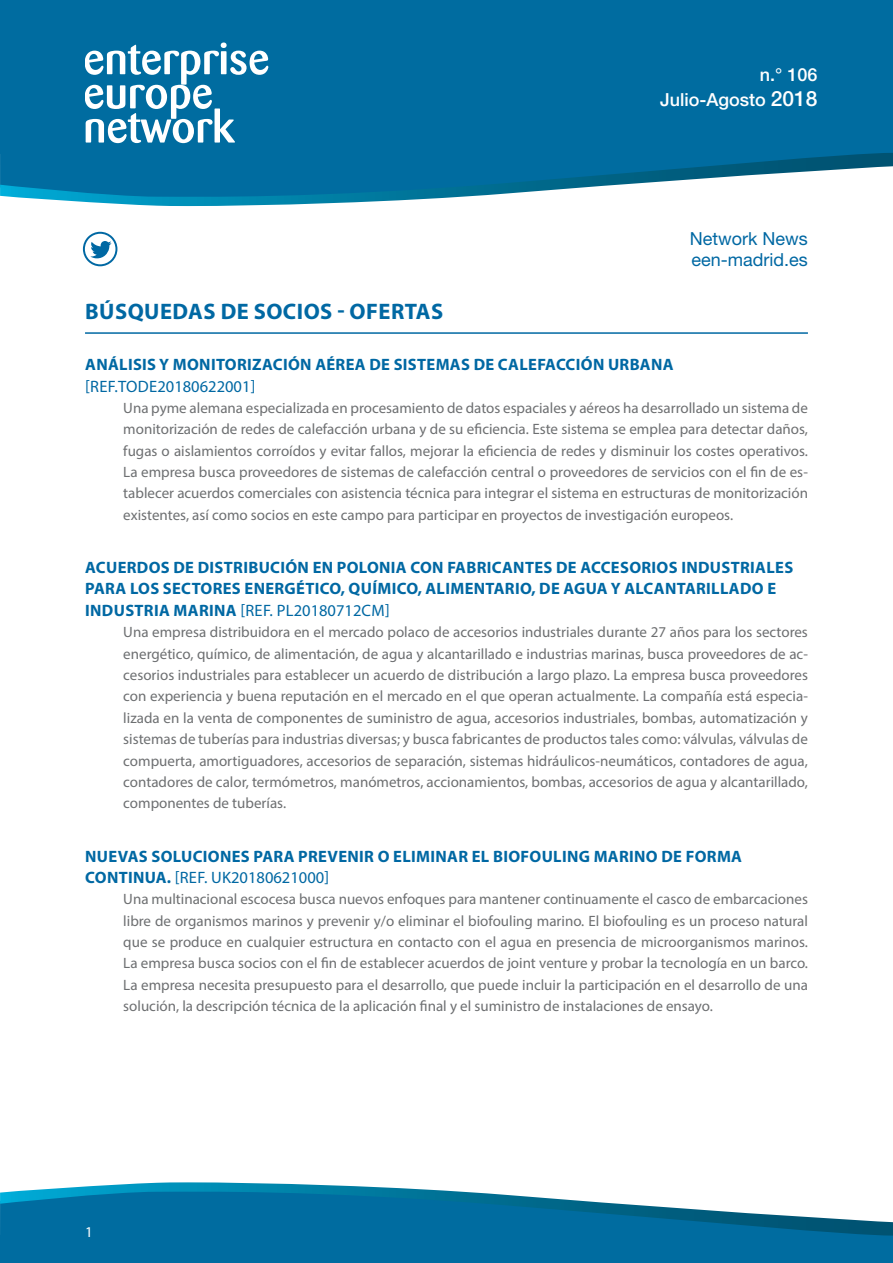
<style>
.page{position:relative;width:893px;height:1263px;background:#fff}
.page>*{position:absolute;margin:0;border:0;box-sizing:border-box;transform-origin:0 0}
.LADILLO_01{font:700 22.5px "Myriad Pro";letter-spacing:.02em;color:#0068a3}
.cabecera_3{font:18px "Helvetica Neue LT Std";color:#0068a3}
.t1{font:500 18px/25.2px "Helvetica Neue LT Std";color:#fff;text-align:right}
.LADILLO_02{font:700 16.5px/21.3px "Myriad Pro";letter-spacing:.02em;color:#0068a3}
.LADILLO_02_SIN_ESPAC{font:700 16.5px/21.3px "Myriad Pro";letter-spacing:.02em;color:#0068a3}
.TEXTO{font:15px/21.3px "Myriad Pro";color:#6d6f71;text-align:justify}
.pagina{font:15px "Myriad Pro";color:#fff}
.s1{font-size:21px}
.s2{font-weight:400}
</style>
<div class="page">
<div style="left:0;top:0;width:893px;height:153px;background:#006ca0"></div>
<svg style="left:0;top:153px;width:893px;height:53px"></svg>
<svg style="left:85px;top:43px;width:183px;height:100px"></svg>
<div style="left:0;top:1235px;width:893px;height:28px;background:#006ca0"></div>
<svg style="left:0;top:1182px;width:893px;height:53px"></svg>
<svg style="left:82px;top:231px;width:36px;height:36px"></svg>
<hr style="left:85px;top:332px;width:723px;height:2px;background:#0068a3">
<p class="t1" style="left:660px;top:62px;width:159px">n.° 106<br>Julio-Agosto <span class="s1">2018</span></p>
<p class="cabecera_3" style="left:690px;top:227px;width:119px">Network News</p>
<p class="cabecera_3" style="left:692px;top:249px;width:118px">een-madrid.es</p>
<p class="LADILLO_01" style="left:85px;top:297px;width:360px">BÚSQUEDAS DE SOCIOS - OFERTAS</p>
<p class="LADILLO_02_SIN_ESPAC" style="left:85px;top:353px;width:590px">ANÁLISIS Y MONITORIZACIÓN AÉREA DE SISTEMAS DE CALEFACCIÓN URBANA <span class="s2">[REF.TODE20180622001]</span></p>
<p class="TEXTO" style="left:123px;top:397px;width:686px">Una pyme alemana especializada en procesamiento de datos espaciales y aéreos ha desarrollado un sistema de monitorización de redes de calefacción urbana y de su eficiencia. Este sistema se emplea para detectar daños, fugas o aislamientos corroídos y evitar fallos, mejorar la eficiencia de redes y disminuir los costes operativos.<br>La empresa busca proveedores de sistemas de calefacción central o proveedores de servicios con el fin de es&shy;tablecer acuerdos comerciales con asistencia técnica para integrar el sistema en estructuras de monitorización existentes, así como socios en este campo para participar en proyectos de investigación europeos.</p>
<p class="LADILLO_02" style="left:85px;top:556px;width:709px">ACUERDOS DE DISTRIBUCIÓN EN POLONIA CON FABRICANTES DE ACCESORIOS INDUSTRIALES<br>PARA LOS SECTORES ENERGÉTICO, QUÍMICO, ALIMENTARIO, DE AGUA Y ALCANTARILLADO E<br>INDUSTRIA MARINA <span class="s2">[REF. PL20180712CM]</span></p>
<p class="TEXTO" style="left:123px;top:621px;width:686px">Una empresa distribuidora en el mercado polaco de accesorios industriales durante 27 años para los sectores energético, químico, de alimentación, de agua y alcantarillado e industrias marinas, busca proveedores de ac&shy;cesorios industriales para establecer un acuerdo de distribución a largo plazo. La empresa busca proveedores con experiencia y buena reputación en el mercado en el que operan actualmente. La compañía está especia&shy;lizada en la venta de componentes de suministro de agua, accesorios industriales, bombas, automatización y sistemas de tuberías para industrias diversas; y busca fabricantes de productos tales como: válvulas, válvulas de compuerta, amortiguadores, accesorios de separación, sistemas hidráulicos-neumáticos, contadores de agua, contadores de calor, termómetros, manómetros, accionamientos, bombas, accesorios de agua y alcantarillado, componentes de tuberías.</p>
<p class="LADILLO_02" style="left:85px;top:845px;width:658px">NUEVAS SOLUCIONES PARA PREVENIR O ELIMINAR EL BIOFOULING MARINO DE FORMA<br>CONTINUA. <span class="s2">[REF. UK20180621000]</span></p>
<p class="TEXTO" style="left:123px;top:888px;width:686px">Una multinacional escocesa busca nuevos enfoques para mantener continuamente el casco de embarcaciones libre de organismos marinos y prevenir y/o eliminar el biofouling marino. El biofouling es un proceso natural que se produce en cualquier estructura en contacto con el agua en presencia de microorganismos marinos.<br>La empresa busca socios con el fin de establecer acuerdos de joint venture y probar la tecnología en un barco.<br>La empresa necesita presupuesto para el desarrollo, que puede incluir la participación en el desarrollo de una solución, la descripción técnica de la aplicación final y el suministro de instalaciones de ensayo.</p>
<p class="pagina" style="left:85px;top:1222px;width:9px">1</p>
</div>
